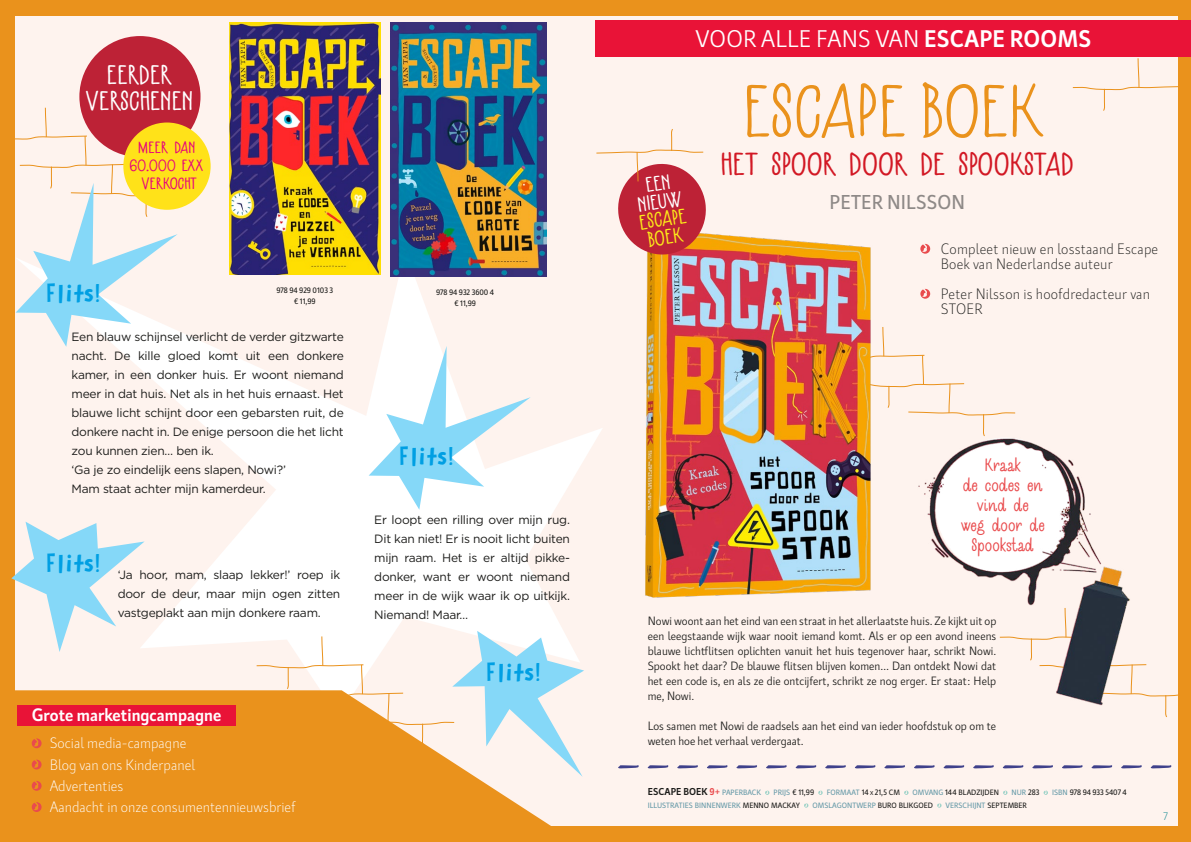
<style>
.page{position:relative;width:1191px;height:842px;background:#ea921c}
.page>*{position:absolute;margin:0;border:0;box-sizing:border-box;transform-origin:0 0}
.t1{font:95px "Les Tulipes Pro Sans";color:#ea921c}
.t2{font:41px "Les Tulipes Pro Sans Bold";color:#d21824}
.t3{font:34.6px/25.5px "Les Tulipes Pro Sans Bold";color:#fff;text-align:center}
.t4{font:27px "Les Tulipes Pro Sans Bold";color:#fcea19}
.t5{font:27px "Les Tulipes Pro Sans Bold";color:#fff}
.t6{font:24px "Kardinal";letter-spacing:.01em;color:#fff}
.t7{font:23px/20px "Les Tulipes Pro Sans Bold";letter-spacing:-.02em;color:#e94b4d;text-align:center}
.t8{font:23px "DK Hobgoblin";letter-spacing:.105em;color:#009fe3}
.t9{font:21px/18.4px "Les Tulipes Pro Sans Bold";color:#e6007d;text-align:center}
.t10{font:500 20px "Kardinal";letter-spacing:.01em;color:#8e8987}
.t11{font:700 18px "Kardinal";color:#fff}
.t12{font:300 15px/15px "Kardinal";letter-spacing:.01em;color:#1d1d1b}
.t13{font:300 15px/21.3px "Kardinal";color:#fff}
.t14{font:12px/19px "Gotham";letter-spacing:-.02em;color:#1d1d1b;text-align:justify}
.t15{font:12px/15px "Kardinal";color:#1d1d1b;text-align:justify}
.t16{font:300 11px "Kardinal";color:#00818b}
.t17{font:500 8px/11px "Kardinal";color:#1d1d1b;text-align:center}
.t18{font:500 7.7px/12.8px "Kardinal";color:#689ba9}
.s1{font-weight:700}
.s2{font-weight:700;font-size:10px;color:#1d1d1b}
.s3{font-weight:700;font-size:10px;color:#e94b4d}
.s4{font-size:8px;color:#1d1d1b}
.s5{font-size:5.6px;color:#1d1d1b}
.s6{color:#1d1d1b}
</style>
<div class="page">
<div style="left:15px;top:16px;width:1162px;height:810px;background:#fef3ee"></div>
<svg style="left:25px;top:250px;width:577px;height:398px"></svg>
<svg style="left:369px;top:346px;width:162px;height:164px"></svg>
<svg style="left:11px;top:522px;width:134px;height:130px"></svg>
<div style="left:595px;top:20px;width:596px;height:37px;background:#e91337"></div>
<svg style="left:618px;top:765px;width:553px;height:3px"></svg>
<svg style="left:765px;top:790px;width:4px;height:5px"></svg>
<svg style="left:818px;top:790px;width:4px;height:5px"></svg>
<svg style="left:904px;top:790px;width:4px;height:5px"></svg>
<svg style="left:1003px;top:790px;width:4px;height:5px"></svg>
<svg style="left:1043px;top:790px;width:5px;height:5px"></svg>
<svg style="left:804px;top:803px;width:4px;height:5px"></svg>
<svg style="left:937px;top:803px;width:4px;height:5px"></svg>
<svg style="left:1135px;top:607px;width:43px;height:111px"></svg>
<svg style="left:15px;top:107px;width:164px;height:240px"></svg>
<img style="left:645px;top:233px;width:286px;height:365px">
<div style="left:15px;top:690px;width:536px;height:136px;background:#ea921c"></div>
<div style="left:17px;top:706px;width:218px;height:20px;background:#e91337"></div>
<svg style="left:32px;top:738px;width:10px;height:10px"></svg>
<svg style="left:32px;top:760px;width:10px;height:9px"></svg>
<svg style="left:32px;top:781px;width:10px;height:10px"></svg>
<svg style="left:32px;top:802px;width:10px;height:10px"></svg>
<img style="left:902px;top:375px;width:233px;height:394px">
<img style="left:229px;top:23px;width:151px;height:251px">
<img style="left:390px;top:23px;width:156px;height:253px">
<div style="left:79px;top:36px;width:121px;height:121px;background:#bd2236;border-radius:50%"></div>
<div style="left:123px;top:123px;width:88px;height:87px;background:#ffe219;border-radius:50%"></div>
<svg style="left:256px;top:631px;width:328px;height:146px"></svg>
<svg style="left:1072px;top:57px;width:106px;height:55px"></svg>
<svg style="left:595px;top:129px;width:114px;height:128px"></svg>
<h3 class="t3" style="left:86px;top:63px;width:109px">EERDER<br>VERSCHENEN</h3>
<h3 class="t9" style="left:130px;top:139px;width:75px">MEER DAN<br>60.000 EXX<br>VERKOCHT</h3>
<h3 class="t8" style="left:47px;top:277px;width:55px">Flits!</h3>
<p class="t17" style="left:276px;top:284px;width:58px">978 94 929 0103 3 € 11,99</p>
<p class="t14" style="left:72px;top:327px;width:274px;text-align:left">Een blauw schijnsel verlicht de verder gitzwarte nacht. De kille gloed komt uit een donkere kamer, in een donker huis. Er woont niemand meer in dat huis. Net als in het huis ernaast. Het blauwe licht schijnt door een gebarsten ruit, de donkere nacht in. De enige persoon die het licht zou kunnen zien… ben ik.<br>‘Ga je zo eindelijk eens slapen, Nowi?’<br>Mam staat achter mijn kamerdeur.</p>
<h3 class="t8" style="left:47px;top:546px;width:55px">Flits!</h3>
<p class="t14" style="left:118px;top:565px;width:224px">‘Ja hoor, mam, slaap lekker!’ roep ik door de deur, maar mijn ogen zitten vastgeplakt aan mijn donkere raam.</p>
<h3 class="t11" style="left:32px;top:700px;width:191px">Grote marketingcampagne</h3>
<p class="t13" style="left:50px;top:731px;width:247px">Social media-campagne<br>Blog van ons Kinderpanel<br>Advertenties<br>Aandacht in onze consumentennieuwsbrief</p>
<p class="t17" style="left:436px;top:286px;width:59px">978 94 932 3600 4 € 11,99</p>
<h3 class="t8" style="left:400px;top:440px;width:55px">Flits!</h3>
<p class="t14" style="left:374px;top:510px;width:197px">Er loopt een rilling over mijn rug.<br>Dit kan niet! Er is nooit licht buiten mijn raam. Het is er altijd pikke&shy;donker, want er woont niemand meer in de wijk waar ik op uitkijk.<br>Niemand! Maar…</p>
<h3 class="t8" style="left:487px;top:655px;width:55px">Flits!</h3>
<h3 class="t6" style="left:695px;top:22px;width:397px">VOOR ALLE FANS VAN <span class="s1">ESCAPE ROOMS</span></h3>
<h3 class="t5" style="left:636px;top:192px;width:46px;rotate:-8deg">NIEUW</h3>
<h3 class="t4" style="left:638px;top:210px;width:49px;rotate:-8deg">ESCAPE</h3>
<h3 class="t4" style="left:646px;top:227px;width:37px;rotate:-8deg">BOEK</h3>
<h1 class="t1" style="left:743px;top:68px;width:302px">ESCAPE BOEK</h1>
<h2 class="t2" style="left:720px;top:145px;width:355px">HET SPOOR DOOR DE SPOOKSTAD</h2>
<h3 class="t10" style="left:829px;top:188px;width:137px">PETER NILSSON</h3>
<p class="t12" style="left:941px;top:240px;width:219px">Compleet nieuw en losstaand Escape<br>Boek van Nederlandse auteur</p>
<p class="t12" style="left:941px;top:285px;width:211px">Peter Nilsson is hoofdredacteur van<br>STOER</p>
<h3 class="t7" style="left:960px;top:456px;width:86px">Kraak<br>de codes en vind de<br>weg door de<br>Spookstad</h3>
<p class="t15" style="left:648px;top:612px;width:350px">Nowi woont aan het eind van een straat in het allerlaatste huis. Ze kijkt uit op een leegstaande wijk waar nooit iemand komt. Als er op een avond ineens blauwe lichtflitsen oplichten vanuit het huis tegenover haar, schrikt Nowi.<br>Spookt het daar? De blauwe flitsen blijven komen… Dan ontdekt Nowi dat het een code is, en als ze die ontcijfert, schrikt ze nog erger. Er staat: Help me, Nowi.</p>
<p class="t15" style="left:648px;top:717px;width:350px">Los samen met Nowi de raadsels aan het eind van ieder hoofdstuk op om te weten hoe het verhaal verdergaat.</p>
<p class="t18" style="left:648px;top:785px;width:480px"><span class="s2">ESCAPE BOEK</span> <span class="s3">9+</span> PAPERBACK PRIJS <span class="s4">€ 11,99</span> FORMAAT <span class="s4">14</span> <span class="s5">X</span> <span class="s4">21,5</span> <span class="s6">CM</span> OMVANG <span class="s4">144</span> <span class="s6">BLADZIJDEN</span> NUR <span class="s4">283</span> ISBN <span class="s4">978 94 933 5407 4<br></span>ILLUSTRATIES BINNENWERK <span class="s6">MENNO MACKAY</span> OMSLAGONTWERP <span class="s6">BURO BLIKGOED</span> VERSCHIJNT <span class="s6">SEPTEMBER</span></p>
<p class="t16" style="left:1163px;top:808px;width:6px">7</p>
</div>
